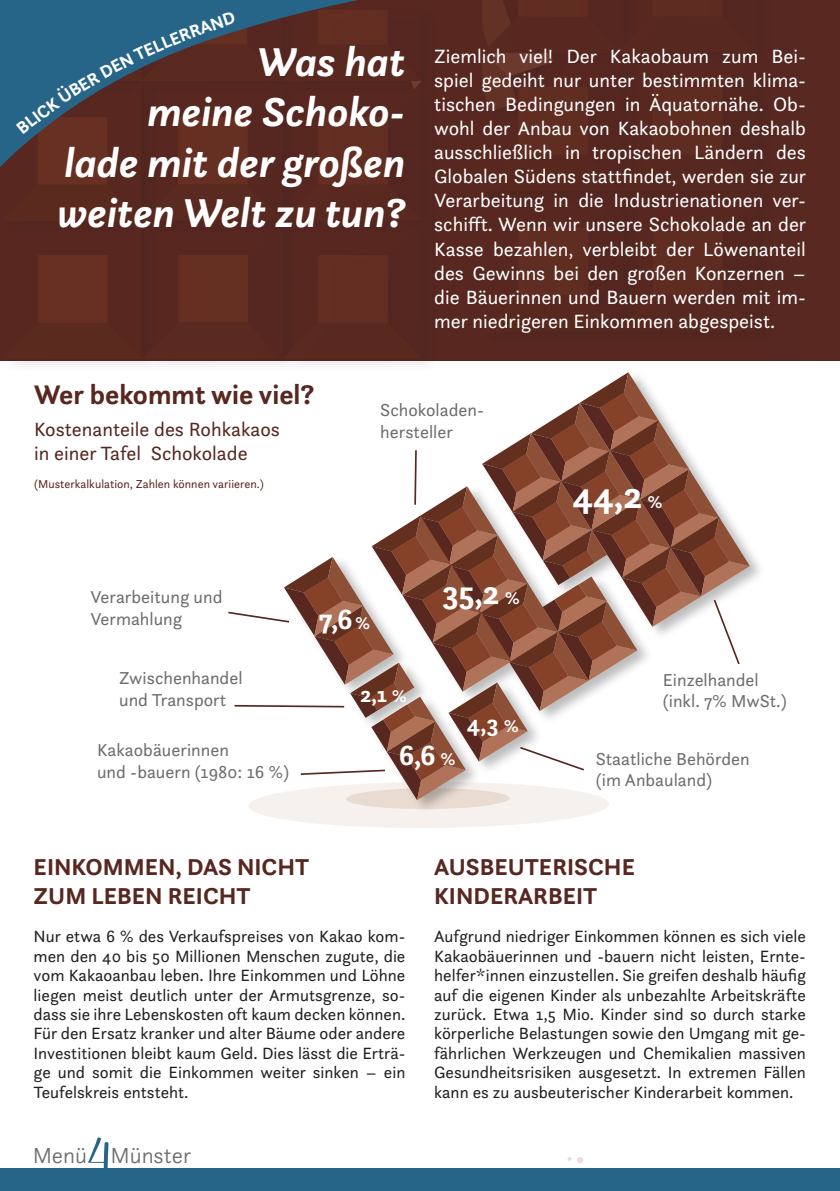
<style>
.page{position:relative;width:840px;height:1191px;background:#fff}
.page>*{position:absolute;margin:0;border:0;box-sizing:border-box;transform-origin:0 0}
.t1{font:65px "hellohoney Personal Use";color:#266587}
.t2{font:italic 700 42px/50.4px "Questa Sans";color:#fff;text-align:right}
.headline_1_h{font:700 37.8px "Questa Sans";color:#fff}
.headline_1_h-2{font:700 33.2px "Questa Sans";color:#fff}
.headline_1_h-3{font:700 28.8px "Questa Sans";color:#fff}
.H3_5{font:700 28px "Questa Sans";color:#572720}
.headline_1_h-4{font:700 24.4px "Questa Sans";color:#fff}
.t3{font:700 24px/28.8px "Questa Sans";color:#572720}
.t4{font:300 22.6px "Questa Sans";color:#6c6d70}
.headline_1_h-5{font:700 22.2px "Questa Sans";color:#fff}
.t5{font:20px/24px "Questa Sans";color:#fff;text-align:justify}
.t6{font:20px/24px "Questa Sans";color:#572720}
.headline_1_h-6{font:18px/21.6px "Questa Sans";color:#6c6d70}
.Fließtext_8_5_pt{font:17px/19.4px "Questa Sans";color:#231f20;text-align:justify}
.t7{font:12px "Questa Sans";color:#572720}
.s1{font-size:17.8px}
</style>
<div class="page">
<div style="left:1px;top:0;width:838px;height:375px;background:#231f20;opacity:.3"></div>
<svg style="left:482px;top:0;width:274px;height:332px;background:#582820"></svg>
<div style="left:654px;top:0;width:68px;height:17px;background:#5e2c21"></div>
<svg style="left:0;top:1157px;width:839px;height:34px;fill:#266587"></svg>
<div style="left:248px;top:781px;width:360px;height:47px;background:#f6f1ed;border-radius:50%"></div>
<div style="left:283px;top:369px;width:482px;height:445px;background:#231f20;opacity:.3"></div>
<svg style="left:226px;top:372px;width:523px;height:428px"></svg>
<div style="left:0;top:0;width:478px;height:186px;background:#572720"></div>
<div style="left:576px;top:1157px;width:7px;height:6px;background:#eddbe4;border-radius:50%"></div>
<svg style="left:567px;top:1157px;width:4px;height:4px"></svg>
<svg style="left:2px;top:0;width:420px;height:359px;background:#52312f"></svg>
<h3 class="t2" style="left:57px;top:36px;width:349px">Was hat<br>meine Schoko-<br>lade mit der großen weiten Welt zu tun?</h3>
<p class="t5" style="left:434px;top:44px;width:373px">Ziemlich viel! Der Kakaobaum zum Bei&shy;spiel gedeiht nur unter bestimmten klima&shy;tischen Bedingungen in Äquatornähe. Ob&shy;wohl der Anbau von Kakaobohnen deshalb ausschließlich in tropischen Ländern des Globalen Südens stattfindet, werden sie zur Verarbeitung in die Industrienationen ver&shy;schifft. Wenn wir unsere Schokolade an der Kasse bezahlen, verbleibt der Löwenanteil des Gewinns bei den großen Konzernen – die Bäuerinnen und Bauern werden mit im&shy;mer niedrigeren Einkommen abgespeist.</p>
<p class="H3_5" style="left:34px;top:376px;width:282px">Wer bekommt wie viel?</p>
<p class="t6" style="left:34px;top:417px;width:247px">Kostenanteile des Rohkakaos in einer Tafel Schokolade</p>
<p class="t7" style="left:34px;top:476px;width:231px">(Musterkalkulation, Zahlen können variieren.)</p>
<p class="headline_1_h-6" style="left:380px;top:399px;width:105px">Schokoladen&shy;hersteller</p>
<p class="headline_1_h-6" style="left:90px;top:586px;width:133px">Verarbeitung und<br>Vermahlung</p>
<p class="headline_1_h-3" style="left:319px;top:601px;width:52px">7,6 <span class="s1">%</span></p>
<p class="headline_1_h-2" style="left:442px;top:572px;width:79px">35,2 <span class="s1">%</span></p>
<p class="headline_1_h-6" style="left:119px;top:667px;width:125px">Zwischenhandel und Transport</p>
<p class="headline_1_h-6" style="left:97px;top:739px;width:133px">Kakaobäuerinnen</p>
<p class="headline_1_h-6" style="left:97px;top:760px;width:193px">und -bauern (1980: 16 %)</p>
<p class="headline_1_h-5" style="left:360px;top:680px;width:48px">2,1 <span class="s1">%</span></p>
<p class="headline_1_h-3" style="left:398px;top:737px;width:58px">6,6 <span class="s1">%</span></p>
<p class="headline_1_h-4" style="left:466px;top:708px;width:53px">4,3 <span class="s1">%</span></p>
<p class="headline_1_h" style="left:572px;top:471px;width:91px">44,2 <span class="s1">%</span></p>
<p class="headline_1_h-6" style="left:662px;top:668px;width:97px">Einzelhandel</p>
<p class="headline_1_h-6" style="left:662px;top:690px;width:126px">(inkl. 7% MwSt.)</p>
<p class="headline_1_h-6" style="left:595px;top:747px;width:155px">Staatliche Behörden (im Anbauland)</p>
<h4 class="t3" style="left:34px;top:852px;width:277px">EINKOMMEN, DAS NICHT<br>ZUM LEBEN REICHT</h4>
<p class="Fließtext_8_5_pt" style="left:34px;top:926px;width:373px">Nur etwa 6 % des Verkaufspreises von Kakao kom&shy;men den 40 bis 50 Millionen Menschen zugute, die vom Kakaoanbau leben. Ihre Einkommen und Löhne liegen meist deutlich unter der Armutsgrenze, so&shy;dass sie ihre Lebenskosten oft kaum decken können.<br>Für den Ersatz kranker und alter Bäume oder andere Investitionen bleibt kaum Geld. Dies lässt die Erträ&shy;ge und somit die Einkommen weiter sinken – ein Teufelskreis entsteht.</p>
<p class="t4" style="left:33px;top:1141px;width:56px">Menü</p>
<p class="t1" style="left:88px;top:1120px;width:24px">4</p>
<p class="t4" style="left:110px;top:1141px;width:82px">Münster</p>
<h4 class="t3" style="left:434px;top:852px;width:202px">AUSBEUTERISCHE<br>KINDERARBEIT</h4>
<p class="Fließtext_8_5_pt" style="left:434px;top:926px;width:373px">Aufgrund niedriger Einkommen können es sich viele Kakaobäuerinnen und -bauern nicht leisten, Ernte&shy;helfer*innen einzustellen. Sie greifen deshalb häufig auf die eigenen Kinder als unbezahlte Arbeitskräfte zurück. Etwa 1,5 Mio. Kinder sind so durch starke körperliche Belastungen sowie den Umgang mit ge&shy;fährlichen Werkzeugen und Chemikalien massiven Gesundheitsrisiken ausgesetzt. In extremen Fällen kann es zu ausbeuterischer Kinderarbeit kommen.</p>
</div>
